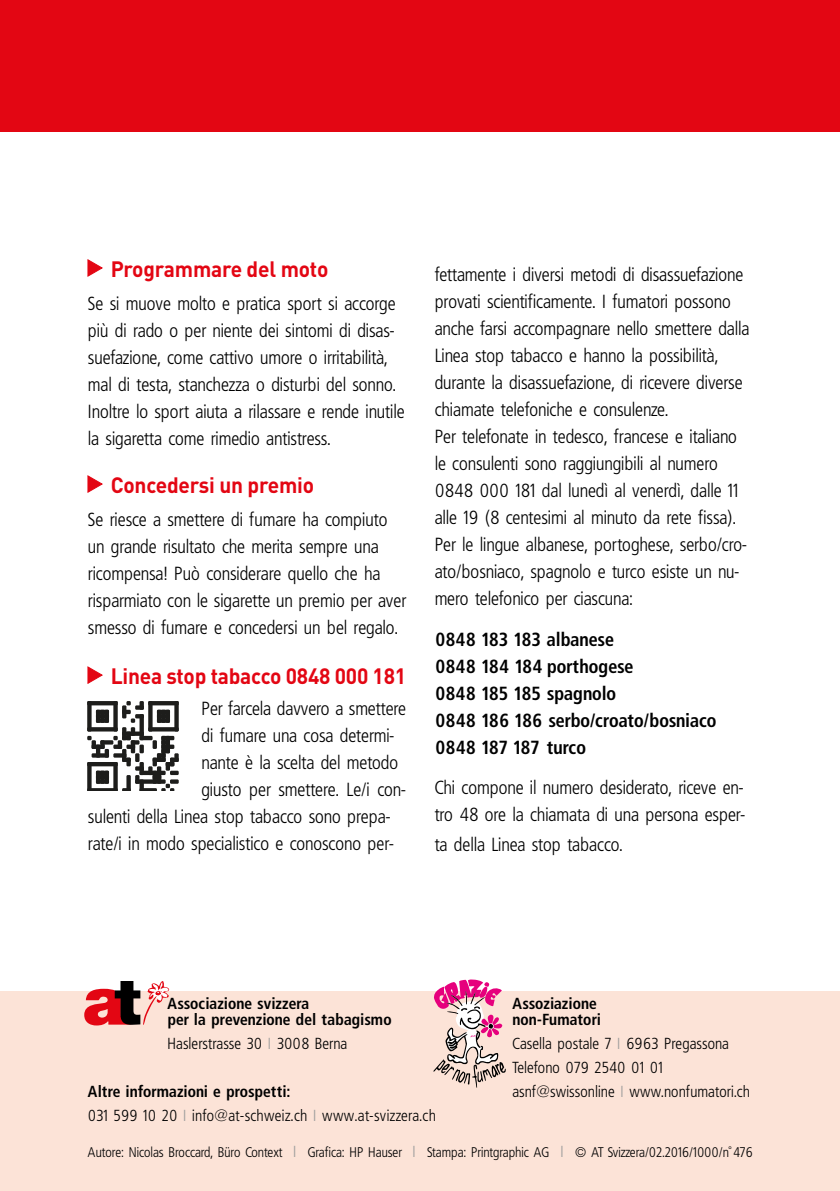
<style>
.page{position:relative;width:840px;height:1191px;background:#fff}
.page>*{position:absolute;margin:0;border:0;box-sizing:border-box;transform-origin:0 0}
.t1{font:700 22px "DIN Pro";letter-spacing:-.01em;color:#e30613;scale:.95 1}
.t2{font:300 condensed 19px/27px "Frutiger Pro Frutiger";letter-spacing:-.005em;color:#000}
.t3{font:700 condensed 19px/27px "Frutiger Pro Frutiger";letter-spacing:-.015em;color:#000}
.t4{font:300 condensed 16px/24px "Frutiger Pro Frutiger";letter-spacing:.005em;color:#000}
.t5{font:700 condensed 16px "Frutiger Pro Frutiger";letter-spacing:.005em;color:#000}
.t6{font:300 condensed 14px "Frutiger Pro Frutiger";letter-spacing:-.005em;color:#000}
.s1{color:#9d9d9c}
.s2{font-size:16px;color:#9d9d9c}
</style>
<div class="page">
<div style="left:0;top:0;width:839px;height:132px;background:#e30613"></div>
<hr style="left:839px;top:0;width:1px;height:265px;background:#e30613">
<div style="left:0;top:991px;width:839px;height:200px;background:#fce3d7"></div>
<svg style="left:84px;top:981px;width:85px;height:44px"></svg>
<svg style="left:88px;top:259px;width:14px;height:17px"></svg>
<svg style="left:88px;top:475px;width:14px;height:17px"></svg>
<svg style="left:88px;top:666px;width:14px;height:17px"></svg>
<svg style="left:433px;top:979px;width:72px;height:108px"></svg>
<svg style="left:88px;top:701px;width:91px;height:89px"></svg>
<p class="t1" style="left:111px;top:254px;width:230px">Programmare del moto</p>
<p class="t2" style="left:88px;top:289px;width:318px">Se si muove molto e pratica sport si accorge più di rado o per niente dei sintomi di disas&shy;suefazione, come cattivo umore o irritabilità, mal di testa, stanchezza o disturbi del sonno.<br>Inoltre lo sport aiuta a rilassare e rende inutile la sigaretta come rimedio antistress.</p>
<p class="t1" style="left:111px;top:470px;width:215px">Concedersi un premio</p>
<p class="t2" style="left:88px;top:505px;width:319px">Se riesce a smettere di fumare ha compiuto un grande risultato che merita sempre una ricompensa! Può considerare quello che ha risparmiato con le sigarette un premio per aver smesso di fumare e concedersi un bel regalo.</p>
<p class="t1" style="left:111px;top:661px;width:312px">Linea stop tabacco 0848 000 181</p>
<p class="t2" style="left:201px;top:694px;width:206px">Per farcela davvero a smettere</p>
<p class="t2" style="left:201px;top:721px;width:194px">di fumare una cosa determi-</p>
<p class="t2" style="left:201px;top:748px;width:198px">nante è la scelta del metodo</p>
<p class="t2" style="left:201px;top:775px;width:206px">giusto per smettere. Le/i con-</p>
<p class="t2" style="left:88px;top:802px;width:304px">sulenti della Linea stop tabacco sono prepa-</p>
<p class="t2" style="left:88px;top:829px;width:307px">rate/i in modo specialistico e conoscono per-</p>
<p class="t2" style="left:434px;top:261px;width:316px">fettamente i diversi metodi di disassuefazione provati scientificamente. I fumatori possono anche farsi accompagnare nello smettere dalla Linea stop tabacco e hanno la possibilità, durante la disassuefazione, di ricevere diverse chiamate telefoniche e consulenze.<br>Per telefonate in tedesco, francese e italiano le consulenti sono raggiungibili al numero 0848 000 181 dal lunedì al venerdì, dalle 11 alle 19 (8 centesimi al minuto da rete fissa).<br>Per le lingue albanese, portoghese, serbo/cro&shy;ato/bosniaco, spagnolo e turco esiste un nu&shy;mero telefonico per ciascuna:</p>
<p class="t3" style="left:434px;top:625px;width:283px">0848 183 183 albanese<br>0848 184 184 porthogese<br>0848 185 185 spagnolo<br>0848 186 186 serbo/croato/bosniaco<br>0848 187 187 turco</p>
<p class="t2" style="left:434px;top:774px;width:312px">Chi compone il numero desiderato, riceve en&shy;tro 48 ore la chiamata di una persona esper-</p>
<p class="t2" style="left:434px;top:831px;width:189px">ta della Linea stop tabacco.</p>
<p class="t5" style="left:167px;top:992px;width:143px">Associazione svizzera</p>
<p class="t5" style="left:512px;top:992px;width:86px">Assoziazione</p>
<p class="t5" style="left:167px;top:1008px;width:225px">per la prevenzione del tabagismo</p>
<p class="t5" style="left:512px;top:1008px;width:90px">non-Fumatori</p>
<p class="t4" style="left:167px;top:1031px;width:181px">Haslerstrasse 30 <span class="s1">I</span> 3008 Berna</p>
<p class="t4" style="left:512px;top:1031px;width:218px">Casella postale 7 <span class="s1">I</span> 6963 Pregassona<br>Telefono 079 2540 01 01</p>
<p class="t5" style="left:88px;top:1080px;width:203px">Altre informazioni e prospetti:</p>
<p class="t4" style="left:512px;top:1079px;width:239px">asnf@swissonline <span class="s1">I</span> www.nonfumatori.ch</p>
<p class="t4" style="left:88px;top:1103px;width:349px">031 599 10 20 <span class="s1">I</span> info@at-schweiz.ch <span class="s1">I</span> www.at-svizzera.ch</p>
<p class="t6" style="left:88px;top:1142px;width:666px">Autore: Nicolas Broccard, Büro Context <span class="s2">I</span> Grafica: HP Hauser <span class="s2">I</span> Stampa: Printgraphic AG <span class="s2">I</span> © AT Svizzera/02.2016/1000/n°476</p>
</div>
